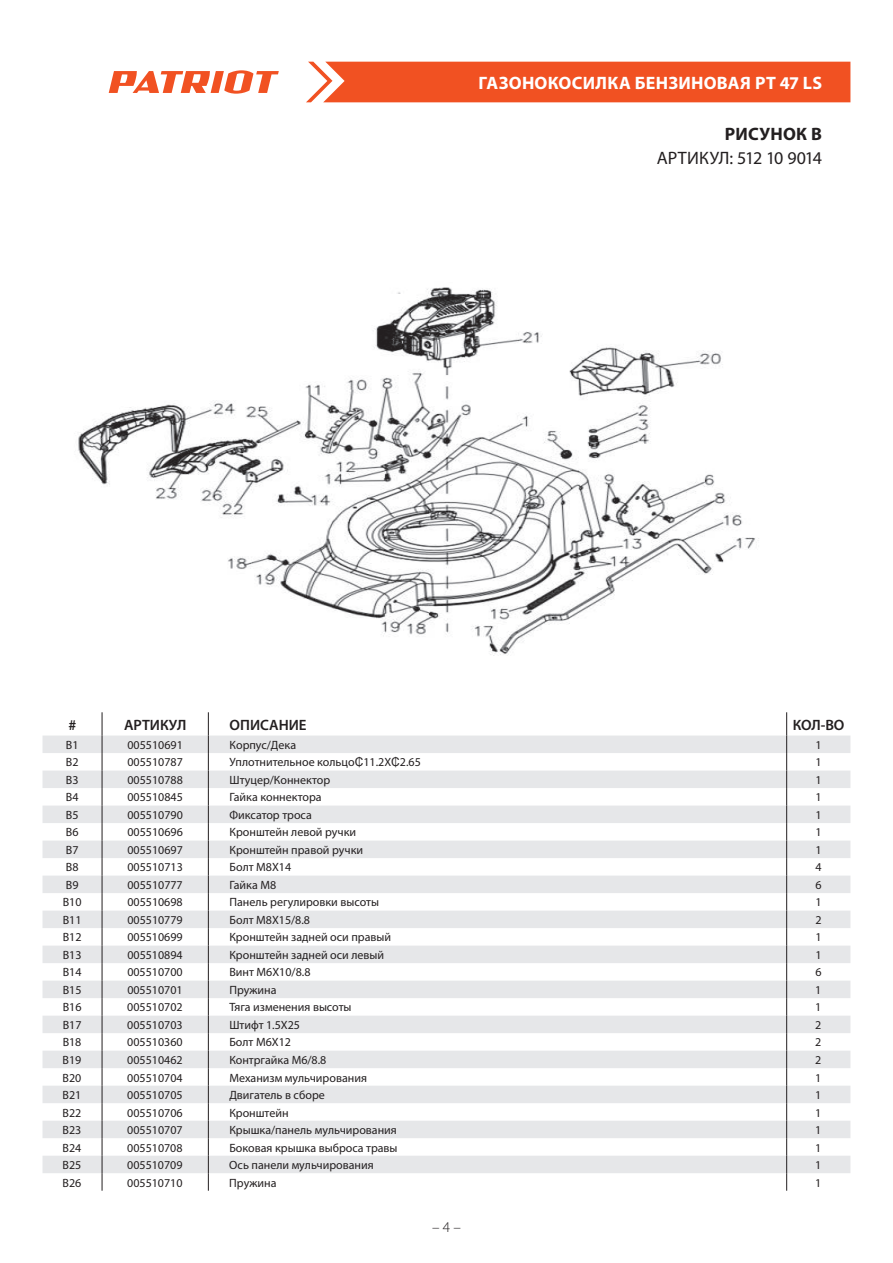
<style>
.page{position:relative;width:893px;height:1263px;background:#fff}
.page>*{position:absolute;margin:0;border:0;box-sizing:border-box;transform-origin:0 0}
.t1{font:700 18px "Myriad Pro";letter-spacing:.015em;color:#fff}
.t2{font:18px "Myriad Pro";letter-spacing:-.05em;color:#231f20}
.t3{font:700 18px "Myriad Pro";color:#231f20}
.t4{font:600 15px "Myriad Pro";color:#231f20}
.t5{font:300 15px "Myriad Pro";color:#231f20}
.t6{font:12px "Myriad Pro";color:#231f20}
.s1{font-family:"Arial"}
</style>
<div class="page">
<div style="left:306px;top:62px;width:544px;height:40px;background:#f15122"></div>
<svg style="left:109px;top:70px;width:170px;height:24px"></svg>
<svg style="left:43px;top:735px;width:807px;height:438px;fill:#e6e7e9"></svg>
<svg style="left:102px;top:712px;width:1px;height:479px"></svg>
<svg style="left:208px;top:712px;width:1px;height:479px"></svg>
<svg style="left:786px;top:712px;width:1px;height:479px"></svg>
<img style="left:78px;top:287px;width:681px;height:369px">
<h1 class="t1" style="left:479px;top:71px;width:345px">газонокосилка бензиновая РТ 47 Ls</h1>
<h1 class="t3" style="left:725px;top:123px;width:12px">РИС</h1>
<h1 class="t3" style="left:759px;top:123px;width:24px">УНОК</h1>
<h1 class="t3" style="left:811px;top:123px;width:12px">b</h1>
<h1 class="t2" style="left:657px;top:147px;width:167px">АРТИКУЛ: 512 10 9014</h1>
<p class="t4" style="left:68px;top:715px;width:9px">#</p>
<p class="t4" style="left:124px;top:715px;width:64px">АРТИКУЛ</p>
<p class="t4" style="left:230px;top:715px;width:78px">ОПИСАНИЕ</p>
<p class="t4" style="left:793px;top:715px;width:53px">КОЛ-ВО</p>
<p class="t6" style="left:66px;top:737px;width:14px">B1</p>
<p class="t6" style="left:127px;top:737px;width:57px">005510691</p>
<p class="t6" style="left:230px;top:737px;width:68px">Корпус/Дека</p>
<p class="t6" style="left:815px;top:737px;width:8px">1</p>
<p class="t6" style="left:66px;top:755px;width:14px">B2</p>
<p class="t6" style="left:127px;top:755px;width:57px">005510787</p>
<p class="t6" style="left:230px;top:755px;width:193px">Уплотнительное кольцо<span class="s1">₵</span>11.2X<span class="s1">₵</span>2.65</p>
<p class="t6" style="left:815px;top:755px;width:8px">1</p>
<p class="t6" style="left:66px;top:772px;width:14px">B3</p>
<p class="t6" style="left:127px;top:772px;width:57px">005510788</p>
<p class="t6" style="left:230px;top:772px;width:102px">Штуцер/Коннектор</p>
<p class="t6" style="left:815px;top:772px;width:8px">1</p>
<p class="t6" style="left:66px;top:790px;width:14px">B4</p>
<p class="t6" style="left:127px;top:790px;width:57px">005510845</p>
<p class="t6" style="left:230px;top:790px;width:94px">Гайка коннектора</p>
<p class="t6" style="left:815px;top:790px;width:8px">1</p>
<p class="t6" style="left:66px;top:807px;width:14px">B5</p>
<p class="t6" style="left:127px;top:807px;width:57px">005510790</p>
<p class="t6" style="left:230px;top:807px;width:84px">Фиксатор троса</p>
<p class="t6" style="left:815px;top:807px;width:8px">1</p>
<p class="t6" style="left:66px;top:825px;width:14px">B6</p>
<p class="t6" style="left:127px;top:825px;width:57px">005510696</p>
<p class="t6" style="left:230px;top:825px;width:128px">Кронштейн левой ручки</p>
<p class="t6" style="left:815px;top:825px;width:8px">1</p>
<p class="t6" style="left:66px;top:842px;width:14px">B7</p>
<p class="t6" style="left:127px;top:842px;width:57px">005510697</p>
<p class="t6" style="left:230px;top:842px;width:135px">Кронштейн правой ручки</p>
<p class="t6" style="left:815px;top:842px;width:8px">1</p>
<p class="t6" style="left:66px;top:860px;width:14px">B8</p>
<p class="t6" style="left:127px;top:860px;width:57px">005510713</p>
<p class="t6" style="left:230px;top:860px;width:63px">Болт M8X14</p>
<p class="t6" style="left:815px;top:860px;width:8px">4</p>
<p class="t6" style="left:66px;top:877px;width:14px">B9</p>
<p class="t6" style="left:127px;top:877px;width:57px">005510777</p>
<p class="t6" style="left:230px;top:877px;width:48px">Гайка M8</p>
<p class="t6" style="left:815px;top:877px;width:8px">6</p>
<p class="t6" style="left:63px;top:895px;width:20px">B10</p>
<p class="t6" style="left:127px;top:895px;width:57px">005510698</p>
<p class="t6" style="left:229px;top:895px;width:151px">Панель регулировки высоты</p>
<p class="t6" style="left:815px;top:895px;width:8px">1</p>
<p class="t6" style="left:63px;top:912px;width:20px">B11</p>
<p class="t6" style="left:127px;top:912px;width:57px">005510779</p>
<p class="t6" style="left:229px;top:912px;width:82px">Болт M8X15/8.8</p>
<p class="t6" style="left:815px;top:912px;width:8px">2</p>
<p class="t6" style="left:63px;top:930px;width:20px">B12</p>
<p class="t6" style="left:127px;top:930px;width:57px">005510699</p>
<p class="t6" style="left:229px;top:930px;width:163px">Кронштейн задней оси правый</p>
<p class="t6" style="left:815px;top:930px;width:8px">1</p>
<p class="t6" style="left:63px;top:947px;width:20px">B13</p>
<p class="t6" style="left:127px;top:947px;width:57px">005510894</p>
<p class="t6" style="left:229px;top:947px;width:156px">Кронштейн задней оси левый</p>
<p class="t6" style="left:815px;top:947px;width:8px">1</p>
<p class="t6" style="left:63px;top:965px;width:20px">B14</p>
<p class="t6" style="left:127px;top:965px;width:57px">005510700</p>
<p class="t6" style="left:229px;top:965px;width:83px">Винт M6X10/8.8</p>
<p class="t6" style="left:815px;top:965px;width:8px">6</p>
<p class="t6" style="left:63px;top:982px;width:20px">B15</p>
<p class="t6" style="left:127px;top:982px;width:57px">005510701</p>
<p class="t6" style="left:229px;top:982px;width:49px">Пружина</p>
<p class="t6" style="left:815px;top:982px;width:8px">1</p>
<p class="t6" style="left:63px;top:1000px;width:20px">B16</p>
<p class="t6" style="left:127px;top:1000px;width:57px">005510702</p>
<p class="t6" style="left:229px;top:1000px;width:124px">Тяга изменения высоты</p>
<p class="t6" style="left:815px;top:1000px;width:8px">1</p>
<p class="t6" style="left:63px;top:1017px;width:20px">B17</p>
<p class="t6" style="left:127px;top:1017px;width:57px">005510703</p>
<p class="t6" style="left:229px;top:1017px;width:72px">Штифт 1.5X25</p>
<p class="t6" style="left:815px;top:1017px;width:8px">2</p>
<p class="t6" style="left:63px;top:1035px;width:20px">B18</p>
<p class="t6" style="left:127px;top:1035px;width:57px">005510360</p>
<p class="t6" style="left:229px;top:1035px;width:63px">Болт M6X12</p>
<p class="t6" style="left:815px;top:1035px;width:8px">2</p>
<p class="t6" style="left:63px;top:1052px;width:20px">B19</p>
<p class="t6" style="left:127px;top:1052px;width:57px">005510462</p>
<p class="t6" style="left:229px;top:1052px;width:99px">Контргайка M6/8.8</p>
<p class="t6" style="left:815px;top:1052px;width:8px">2</p>
<p class="t6" style="left:63px;top:1070px;width:20px">B20</p>
<p class="t6" style="left:127px;top:1070px;width:57px">005510704</p>
<p class="t6" style="left:229px;top:1070px;width:139px">Механизм мульчирования</p>
<p class="t6" style="left:815px;top:1070px;width:8px">1</p>
<p class="t6" style="left:63px;top:1087px;width:20px">B21</p>
<p class="t6" style="left:127px;top:1087px;width:57px">005510705</p>
<p class="t6" style="left:229px;top:1087px;width:97px">Двигатель в сборе</p>
<p class="t6" style="left:815px;top:1087px;width:8px">1</p>
<p class="t6" style="left:63px;top:1105px;width:20px">B22</p>
<p class="t6" style="left:127px;top:1105px;width:57px">005510706</p>
<p class="t6" style="left:229px;top:1105px;width:61px">Кронштейн</p>
<p class="t6" style="left:815px;top:1105px;width:8px">1</p>
<p class="t6" style="left:63px;top:1122px;width:20px">B23</p>
<p class="t6" style="left:127px;top:1122px;width:57px">005510707</p>
<p class="t6" style="left:229px;top:1122px;width:169px">Крышка/панель мульчирования</p>
<p class="t6" style="left:815px;top:1122px;width:8px">1</p>
<p class="t6" style="left:63px;top:1140px;width:20px">B24</p>
<p class="t6" style="left:127px;top:1140px;width:57px">005510708</p>
<p class="t6" style="left:229px;top:1140px;width:170px">Боковая крышка выброса травы</p>
<p class="t6" style="left:815px;top:1140px;width:8px">1</p>
<p class="t6" style="left:63px;top:1157px;width:20px">B25</p>
<p class="t6" style="left:127px;top:1157px;width:57px">005510709</p>
<p class="t6" style="left:229px;top:1157px;width:146px">Ось панели мульчирования</p>
<p class="t6" style="left:815px;top:1157px;width:8px">1</p>
<p class="t6" style="left:63px;top:1175px;width:20px">B26</p>
<p class="t6" style="left:127px;top:1175px;width:57px">005510710</p>
<p class="t6" style="left:229px;top:1175px;width:49px">Пружина</p>
<p class="t6" style="left:815px;top:1175px;width:8px">1</p>
<p class="t5" style="left:432px;top:1218px;width:30px">– 4 –</p>
</div>
